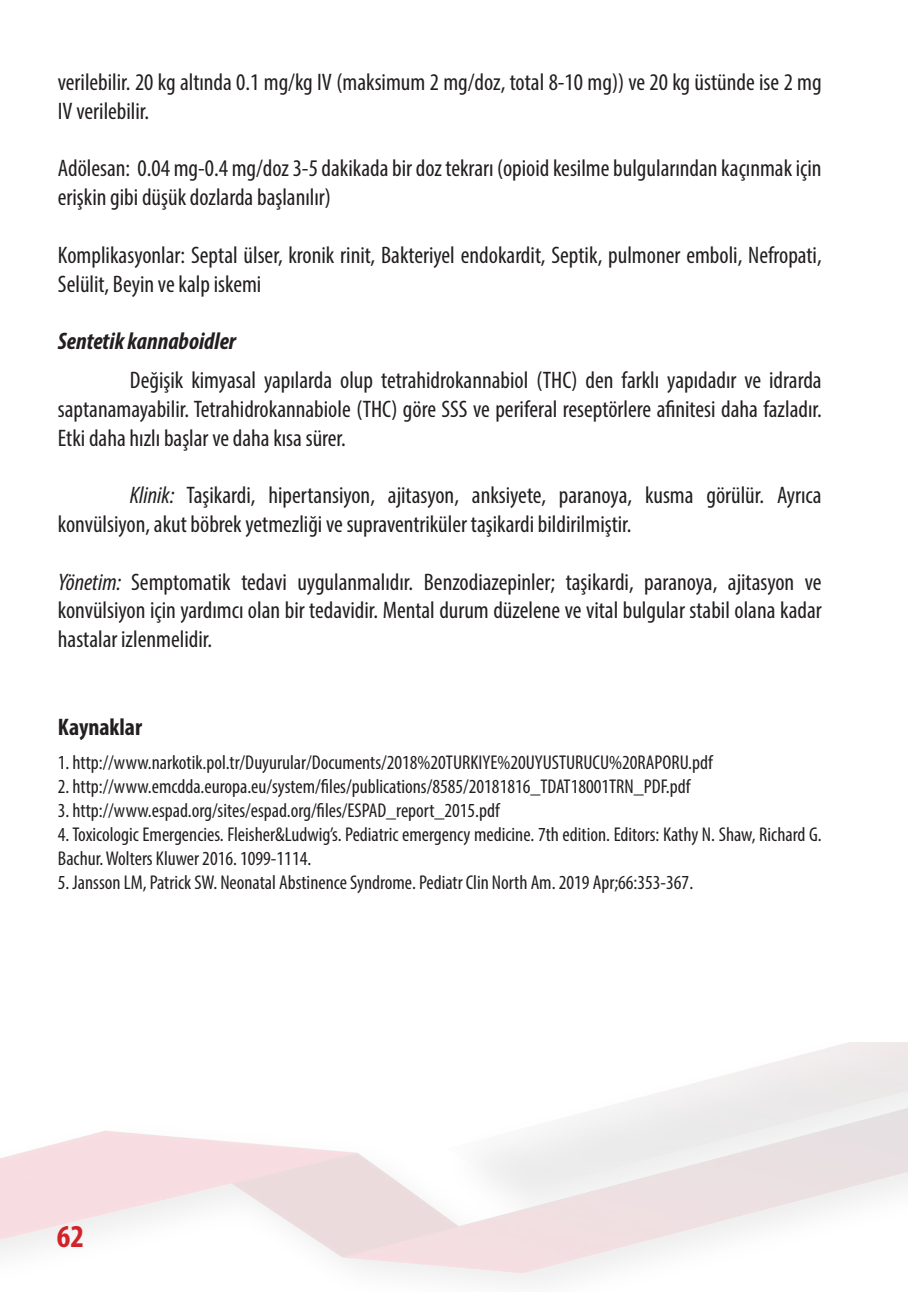
<style>
.page{position:relative;width:908px;height:1304px;background:#fff}
.page>*{position:absolute;margin:0;border:0;box-sizing:border-box;transform-origin:0 0}
.t1{font:700 condensed 32px "Myriad Pro";color:#d1232a}
.t2{font:condensed 24px/28.8px "Myriad Pro";color:#231f20}
.t3{font:italic 700 condensed 24px "Myriad Pro";color:#231f20}
.t4{font:700 condensed 24px "Myriad Pro";color:#231f20}
.t5{font:condensed 20px/24px "Myriad Pro";color:#231f20}
.s1{font-style:italic}
</style>
<div class="page">
<p class="t2" style="left:58px;top:67px;width:765px">verilebilir. 20 kg altında 0.1 mg/kg IV (maksimum 2 mg/doz, total 8-10 mg)) ve 20 kg üstünde ise 2 mg<br>IV verilebilir.</p>
<p class="t2" style="left:58px;top:154px;width:765px">Adölesan: 0.04 mg-0.4 mg/doz 3-5 dakikada bir doz tekrarı (opioid kesilme bulgularından kaçınmak için erişkin gibi düşük dozlarda başlanılır)</p>
<p class="t2" style="left:58px;top:240px;width:765px">Komplikasyonlar: Septal ülser, kronik rinit, Bakteriyel endokardit, Septik, pulmoner emboli, Nefropati,<br>Selülit, Beyin ve kalp iskemi</p>
<p class="t3" style="left:58px;top:326px;width:179px">Sentetik kannaboidler</p>
<p class="t2" style="left:58px;top:365px;width:765px;text-align:justify;text-indent:72px">Değişik kimyasal yapılarda olup tetrahidrokannabiol (THC) den farklı yapıdadır ve idrarda saptanamayabilir. Tetrahidrokannabiole (THC) göre SSS ve periferal reseptörlere afinitesi daha fazladır.<br>Etki daha hızlı başlar ve daha kısa sürer.</p>
<p class="t2" style="left:58px;top:481px;width:765px;text-indent:72px"><span class="s1">Klinik:</span> Taşikardi, hipertansiyon, ajitasyon, anksiyete, paranoya, kusma görülür. Ayrıca konvülsiyon, akut böbrek yetmezliği ve supraventriküler taşikardi bildirilmiştir.</p>
<p class="t2" style="left:58px;top:567px;width:765px;text-align:justify"><span class="s1">Yönetim:</span> Semptomatik tedavi uygulanmalıdır. Benzodiazepinler; taşikardi, paranoya, ajitasyon ve konvülsiyon için yardımcı olan bir tedavidir. Mental durum düzelene ve vital bulgular stabil olana kadar hastalar izlenmelidir.</p>
<p class="t4" style="left:58px;top:712px;width:86px">Kaynaklar</p>
<p class="t5" style="left:58px;top:750px;width:656px">1. http://www.narkotik.pol.tr/Duyurular/Documents/2018%20TURKIYE%20UYUSTURUCU%20RAPORU.pdf</p>
<p class="t5" style="left:58px;top:774px;width:633px">2. http://www.emcdda.europa.eu/system/files/publications/8585/20181816_TDAT18001TRN_PDF.pdf</p>
<p class="t5" style="left:58px;top:798px;width:443px">3. http://www.espad.org/sites/espad.org/files/ESPAD_report_2015.pdf</p>
<p class="t5" style="left:58px;top:822px;width:765px">4. Toxicologic Emergencies. Fleisher&amp;Ludwig’s. Pediatric emergency medicine. 7th edition. Editors: Kathy N. Shaw, Richard G.<br>Bachur. Wolters Kluwer 2016. 1099-1114.</p>
<p class="t5" style="left:58px;top:870px;width:636px">5. Jansson LM, Patrick SW. Neonatal Abstinence Syndrome. Pediatr Clin North Am. 2019 Apr;66:353-367.</p>
<h1 class="t1" style="left:57px;top:1216px;width:29px">62</h1>
</div>
